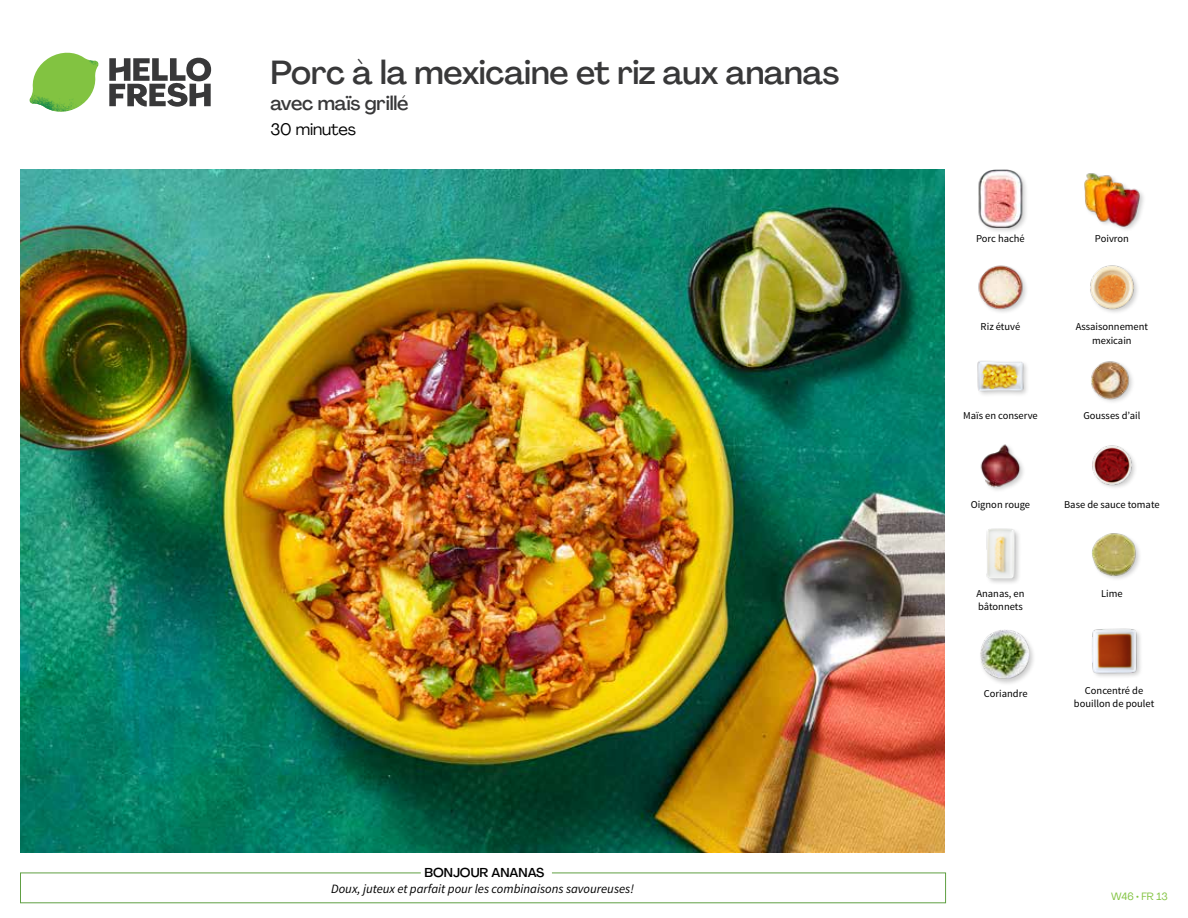
<style>
.page{position:relative;width:1188px;height:918px;background:#fff}
.page>*{position:absolute;margin:0;border:0;box-sizing:border-box;transform-origin:0 0}
.t1{font:500 33px "Agrandir";letter-spacing:-.015em;color:#383839}
.t2{font:500 19.5px "Agrandir";letter-spacing:-.01em;color:#383839}
.t3{font:16.5px "Agrandir";letter-spacing:-.01em;color:#000}
.t4{font:italic 12.75px "Source Sans Pro";color:#000}
.t5{font:500 12.75px "Agrandir";color:#000}
.t6{font:10.5px/13.5px "Source Sans Pro";color:#000;text-align:center}
.t7{font:10.5px "Agrandir";color:#82c341}
</style>
<div class="page">
<img style="left:1092px;top:628px;width:49px;height:49px">
<svg style="left:109px;top:57px;width:102px;height:50px"></svg>
<svg style="left:34px;top:53px;width:62px;height:40px"></svg>
<img style="left:67px;top:53px;width:32px;height:26px">
<img style="left:33px;top:75px;width:59px;height:11px">
<img style="left:29px;top:79px;width:61px;height:33px">
<img style="left:65px;top:86px;width:27px;height:25px">
<div style="left:20px;top:873px;width:926px;height:30px;border:1px solid #609f43"></div>
<div style="left:421px;top:865px;width:131px;height:15px;background:#fff"></div>
<img style="left:21px;top:170px;width:924px;height:682px">
<div style="left:979px;top:629px;width:57px;height:57px;background:#000;opacity:.2"></div>
<img style="left:980px;top:630px;width:49px;height:49px">
<img style="left:1092px;top:533px;width:47px;height:45px">
<div style="left:986px;top:527px;width:36px;height:59px;background:#000;opacity:.2"></div>
<img style="left:986px;top:529px;width:36px;height:50px">
<img style="left:1092px;top:445px;width:43px;height:43px">
<img style="left:980px;top:444px;width:43px;height:46px">
<img style="left:1091px;top:361px;width:42px;height:41px">
<img style="left:977px;top:361px;width:50px;height:34px">
<img style="left:1090px;top:265px;width:48px;height:48px">
<img style="left:978px;top:265px;width:48px;height:47px">
<div style="left:1083px;top:172px;width:63px;height:61px;background:#000;opacity:.2"></div>
<img style="left:1083px;top:172px;width:58px;height:55px">
<div style="left:978px;top:169px;width:50px;height:65px;background:#000;opacity:.2"></div>
<img style="left:978px;top:170px;width:50px;height:57px">
<h1 class="t1" style="left:271px;top:52px;width:570px">Porc à la mexicaine et riz aux ananas</h1>
<h2 class="t2" style="left:271px;top:91px;width:139px">avec maïs grillé</h2>
<h3 class="t3" style="left:271px;top:119px;width:87px">30 minutes</h3>
<p class="t5" style="left:425px;top:864px;width:121px">BONJOUR ANANAS</p>
<p class="t4" style="left:331px;top:881px;width:304px">Doux, juteux et parfait pour les combinaisons savoureuses!</p>
<p class="t6" style="left:976px;top:232px;width:50px">Porc haché</p>
<p class="t6" style="left:981px;top:320px;width:41px">Riz étuvé</p>
<p class="t6" style="left:1095px;top:232px;width:35px">Poivron</p>
<p class="t6" style="left:1076px;top:320px;width:74px">Assaisonnement mexicain</p>
<p class="t6" style="left:963px;top:409px;width:76px">Maïs en conserve</p>
<p class="t6" style="left:1083px;top:409px;width:59px">Gousses d’ail</p>
<p class="t6" style="left:971px;top:498px;width:61px">Oignon rouge</p>
<p class="t6" style="left:1064px;top:498px;width:97px">Base de sauce tomate</p>
<p class="t6" style="left:976px;top:587px;width:49px">Ananas, en</p>
<p class="t6" style="left:1101px;top:587px;width:23px">Lime</p>
<p class="t6" style="left:978px;top:600px;width:46px">bâtonnets</p>
<p class="t6" style="left:984px;top:686px;width:45px">Coriandre</p>
<p class="t6" style="left:1074px;top:684px;width:82px">Concentré de bouillon de poulet</p>
<p class="t7" style="left:1111px;top:890px;width:58px">W46 • FR 13</p>
</div>
